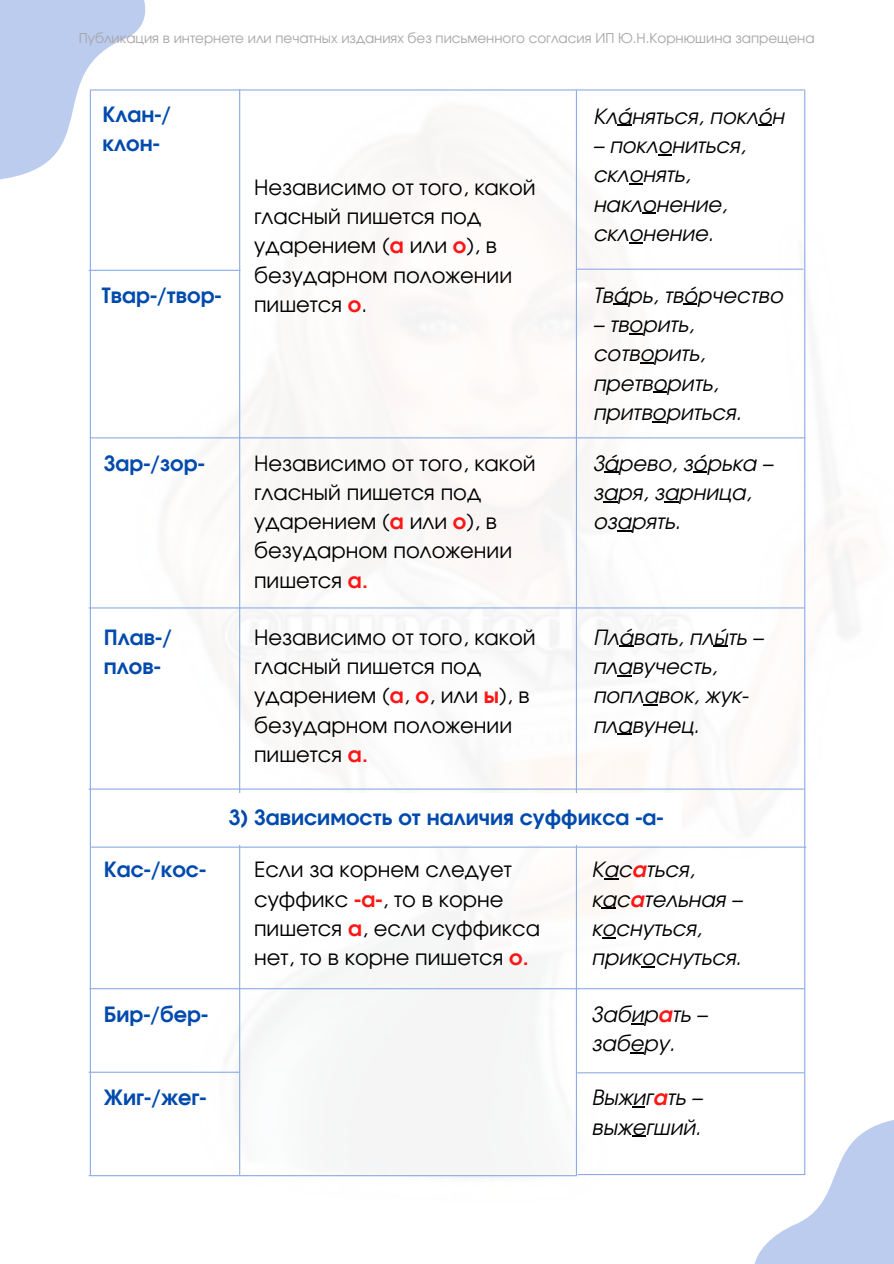
<style>
.page{position:relative;width:894px;height:1264px;background:#fff}
.page>*{position:absolute;margin:0;border:0;box-sizing:border-box;transform-origin:0 0}
.t1{font:21px/29.2px "Evolventa";color:#000}
.t2{font:italic 21px/29.2px "Evolventa";color:#000}
.t3{font:700 21px/29.2px "Evolventa";color:#004aad}
.t4{font:13.5px "Evolventa";color:#a6a6a6}
.s1{font-weight:700;color:#ff1616}
</style>
<div class="page">
<img style="left:88px;top:89px;width:770px;height:1088px">
<hr style="left:90px;top:89px;width:714px;height:1px;background:#8eabe5">
<hr style="left:90px;top:91px;width:1px;height:1083px;background:#8eabe5">
<hr style="left:804px;top:91px;width:1px;height:1083px;background:#8eabe5">
<hr style="left:239px;top:90px;width:1px;height:1084px;background:#8eabe5">
<hr style="left:575px;top:91px;width:2px;height:1083px;background:#8eabe5">
<hr style="left:89px;top:270px;width:151px;height:1px;background:#8eabe5">
<svg style="left:617px;top:125px;width:14px;height:1px"></svg>
<svg style="left:757px;top:125px;width:14px;height:1px"></svg>
<svg style="left:657px;top:154px;width:14px;height:1px"></svg>
<svg style="left:628px;top:183px;width:14px;height:2px"></svg>
<svg style="left:642px;top:213px;width:13px;height:1px"></svg>
<svg style="left:628px;top:242px;width:14px;height:1px"></svg>
<svg style="left:613px;top:304px;width:14px;height:1px"></svg>
<svg style="left:683px;top:304px;width:14px;height:1px"></svg>
<svg style="left:628px;top:333px;width:14px;height:1px"></svg>
<svg style="left:639px;top:362px;width:14px;height:1px"></svg>
<svg style="left:652px;top:391px;width:14px;height:2px"></svg>
<svg style="left:651px;top:421px;width:14px;height:1px"></svg>
<hr style="left:90px;top:437px;width:714px;height:1px;background:#8eabe5">
<svg style="left:603px;top:471px;width:15px;height:2px"></svg>
<svg style="left:692px;top:471px;width:14px;height:2px"></svg>
<svg style="left:603px;top:501px;width:14px;height:1px"></svg>
<svg style="left:664px;top:501px;width:14px;height:1px"></svg>
<svg style="left:616px;top:530px;width:15px;height:1px"></svg>
<hr style="left:89px;top:607px;width:714px;height:1px;background:#8eabe5">
<svg style="left:618px;top:646px;width:15px;height:1px"></svg>
<svg style="left:713px;top:646px;width:14px;height:1px"></svg>
<svg style="left:617px;top:675px;width:14px;height:1px"></svg>
<svg style="left:643px;top:704px;width:14px;height:1px"></svg>
<svg style="left:617px;top:733px;width:14px;height:2px"></svg>
<hr style="left:89px;top:788px;width:714px;height:1px;background:#8eabe5">
<hr style="left:91px;top:846px;width:714px;height:1px;background:#8eabe5">
<div style="left:189px;top:793px;width:492px;height:51px;background:#fff"></div>
<svg style="left:603px;top:878px;width:15px;height:1px"></svg>
<svg style="left:601px;top:907px;width:15px;height:1px"></svg>
<svg style="left:601px;top:936px;width:14px;height:2px"></svg>
<svg style="left:641px;top:966px;width:14px;height:1px"></svg>
<hr style="left:90px;top:988px;width:714px;height:1px;background:#8eabe5">
<hr style="left:576px;top:268px;width:226px;height:2px;background:#8eabe5">
<svg style="left:630px;top:1022px;width:13px;height:2px"></svg>
<svg style="left:629px;top:1052px;width:14px;height:1px"></svg>
<hr style="left:89px;top:1071px;width:150px;height:1px;background:#8eabe5">
<hr style="left:577px;top:1072px;width:226px;height:1px;background:#8eabe5">
<svg style="left:632px;top:1106px;width:13px;height:1px"></svg>
<svg style="left:631px;top:1135px;width:14px;height:1px"></svg>
<hr style="left:89px;top:1175px;width:488px;height:1px;background:#8eabe5">
<hr style="left:578px;top:1173px;width:226px;height:2px;background:#8eabe5">
<svg style="left:0;top:0;width:165px;height:192px"></svg>
<svg style="left:735px;top:1105px;width:158px;height:158px"></svg>
<p class="t4" style="left:79px;top:32px;width:737px">Публикация в интернете или печатных изданиях без письменного согласия ИП Ю.Н.Корнюшина запрещена</p>
<p class="t3" style="left:103px;top:101px;width:70px">Клан-/ клон-</p>
<p class="t2" style="left:593px;top:103px;width:193px">Кла́няться, покло́но́</p>
<p class="t2" style="left:593px;top:132px;width:154px">– поклониться, склонять, наклонение, склонение.</p>
<p class="t1" style="left:254px;top:174px;width:283px">Независимо от того, какой гласный пишется под ударением (<span class="s1">а</span> или <span class="s1">о</span>), в безударном положении пишется <span class="s1">о</span>.</p>
<p class="t3" style="left:102px;top:282px;width:121px">Твар-/твор-</p>
<p class="t2" style="left:593px;top:282px;width:191px">Тва́рь, тво́ро́ чество</p>
<p class="t2" style="left:593px;top:311px;width:150px">– творить, сотворить, претворить, притвориться.</p>
<p class="t3" style="left:104px;top:449px;width:102px">Зар-/зор-</p>
<p class="t1" style="left:254px;top:449px;width:283px">Независимо от того, какой гласный пишется под ударением (<span class="s1">а</span> или <span class="s1">о</span>), в безударном положении пишется <span class="s1">а.</span></p>
<p class="t2" style="left:593px;top:449px;width:181px">За́рево, зо́ро́ ька – заря, зарница, озарять.</p>
<p class="t3" style="left:104px;top:624px;width:70px">Плав-/ плов-</p>
<p class="t1" style="left:254px;top:624px;width:283px">Независимо от того, какой гласный пишется под ударением (<span class="s1">а</span>, <span class="s1">о</span>, или <span class="s1">ы</span>), в безударном положении пишется <span class="s1">а.</span></p>
<p class="t2" style="left:593px;top:624px;width:171px">Пла́вать, плы́ть – плавучесть, поплавок, жук&shy;плавунец.</p>
<p class="t3" style="left:229px;top:803px;width:436px">3) Зависимость от наличия суффикса -а-</p>
<p class="t3" style="left:104px;top:856px;width:104px">Кас-/кос-</p>
<p class="t2" style="left:591px;top:856px;width:152px">Кас<span class="s1">а</span>ться, кас<span class="s1">а</span>тельная – коснуться, прикоснуться.</p>
<p class="t1" style="left:254px;top:856px;width:287px">Если за корнем следует суффикс <span class="s1">-а-</span>, то в корне пишется <span class="s1">а</span>, если суффикса нет, то в корне пишется <span class="s1">о.</span></p>
<p class="t3" style="left:104px;top:1000px;width:106px">Бир-/бер-</p>
<p class="t2" style="left:591px;top:1000px;width:117px">Забир<span class="s1">а</span>ть – заберу.</p>
<p class="t3" style="left:104px;top:1084px;width:104px">Жиг-/жег-</p>
<p class="t2" style="left:591px;top:1084px;width:112px">Выжиг<span class="s1">а</span>ть – выжегший.</p>
</div>
